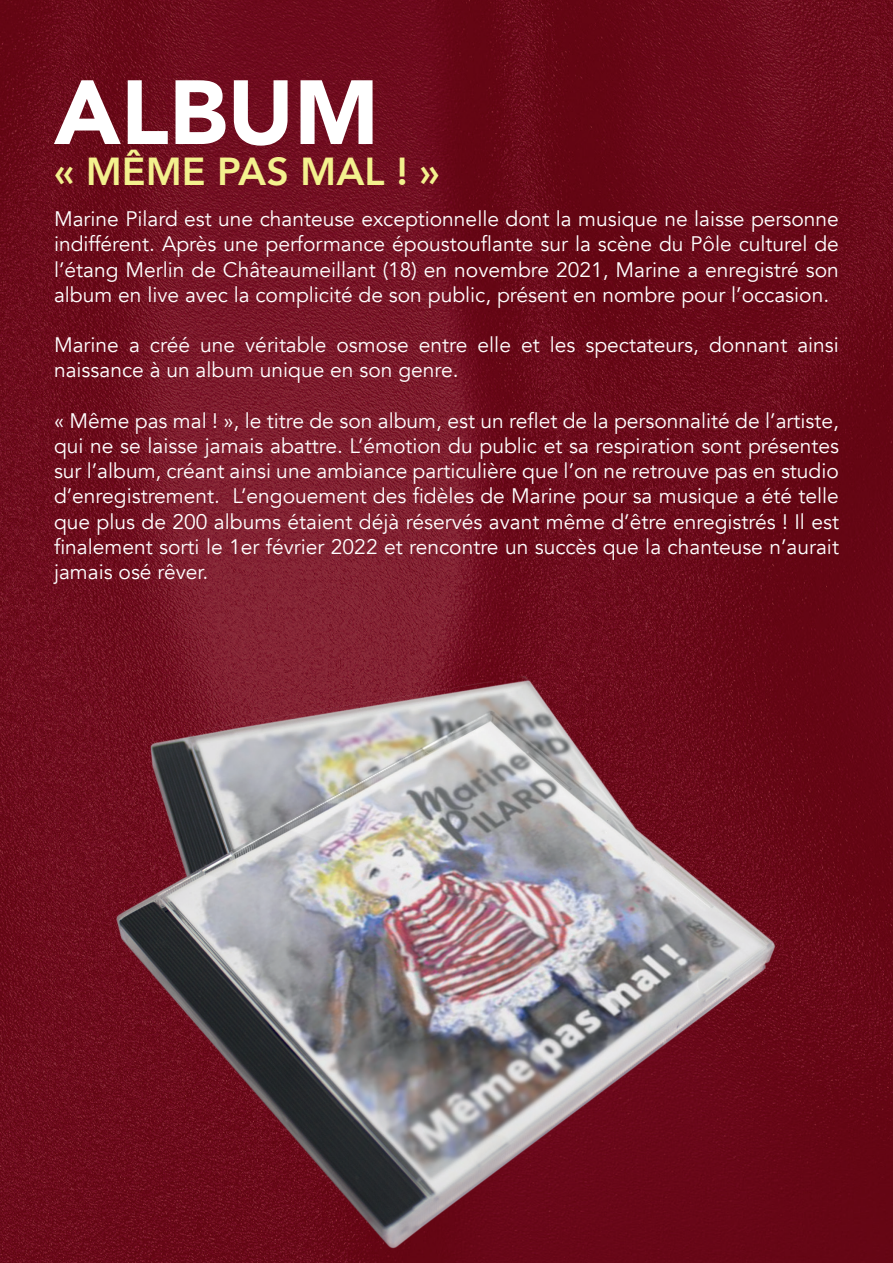
<style>
.page{position:relative;width:893px;height:1263px;background:#fff}
.page>*{position:absolute;margin:0;border:0;box-sizing:border-box;transform-origin:0 0}
.t1{font:900 90px "Avenir";color:#fff}
.t2{font:800 39px "Avenir";color:#f3f18e}
.t3{font:21px/25.2px "Avenir";color:#fff;text-align:justify}
</style>
<div class="page">
<img style="left:0;top:0;width:893px;height:1263px">
<img style="left:54px;top:655px;width:785px;height:608px">
<h1 class="t1" style="left:54px;top:36px;width:326px">ALBUM</h1>
<h2 class="t2" style="left:54px;top:141px;width:387px">« MÊME PAS MAL ! »</h2>
<p class="t3" style="left:54px;top:207px;width:786px">Marine Pilard est une chanteuse exceptionnelle dont la musique ne laisse personne indifférent. Après une performance époustouflante sur la scène du Pôle culturel de l’étang Merlin de Châteaumeillant (18) en novembre 2021, Marine a enregistré son album en live avec la complicité de son public, présent en nombre pour l’occasion.</p>
<p class="t3" style="left:54px;top:333px;width:786px">Marine a créé une véritable osmose entre elle et les spectateurs, donnant ainsi naissance à un album unique en son genre.</p>
<p class="t3" style="left:54px;top:408px;width:787px">« Même pas mal ! », le titre de son album, est un reflet de la personnalité de l’artiste, qui ne se laisse jamais abattre. L’émotion du public et sa respiration sont présentes sur l’album, créant ainsi une ambiance particulière que l’on ne retrouve pas en studio d’enregistrement. L’engouement des fidèles de Marine pour sa musique a été telle que plus de 200 albums étaient déjà réservés avant même d’être enregistrés ! Il est finalement sorti le 1er février 2022 et rencontre un succès que la chanteuse n’aurait jamais osé rêver.</p>
</div>
